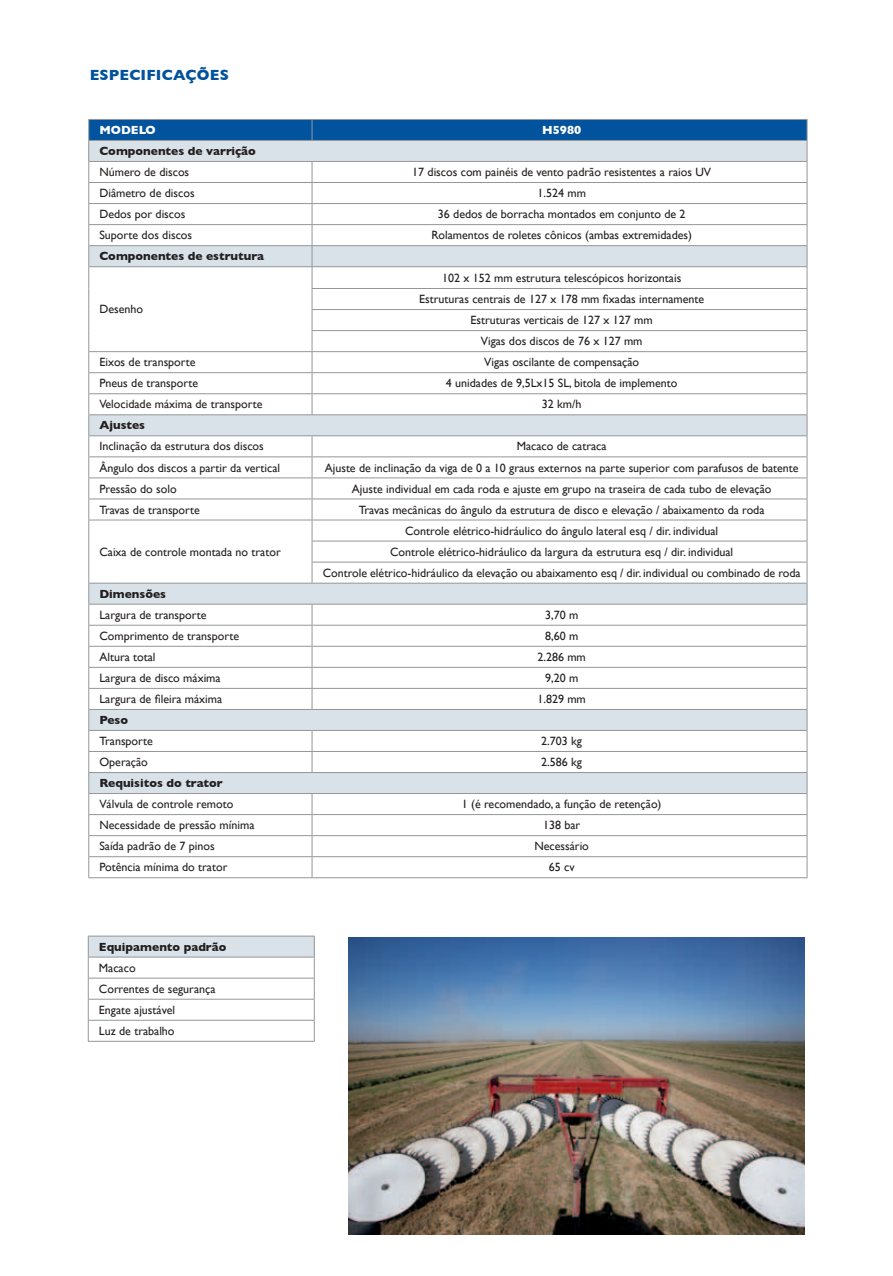
<style>
.page{position:relative;width:893px;height:1276px;background:#fff}
.page>*{position:absolute;margin:0;border:0;box-sizing:border-box;transform-origin:0 0}
.t1{font:700 15px "Gill Sans";letter-spacing:.01em;color:#00529c}
.t2{font:12px/21px "Gill Sans";color:#231f20;text-align:center}
.t3{font:700 12px "Gill Sans";color:#231f20}
.t4{font:700 12px "Gill Sans";color:#fff}
</style>
<div class="page">
<hr style="left:88px;top:877px;width:224px;height:1px;background:#949698">
<hr style="left:312px;top:877px;width:495px;height:1px;background:#949698">
<svg style="left:88px;top:119px;width:720px;height:758px"></svg>
<hr style="left:312px;top:793px;width:495px;height:1px;background:#949698">
<div style="left:88px;top:936px;width:226px;height:21px;background:#d9e2e8"></div>
<hr style="left:88px;top:935px;width:227px;height:1px;background:#949698">
<hr style="left:88px;top:956px;width:227px;height:1px;background:#949698">
<hr style="left:88px;top:977px;width:227px;height:1px;background:#949698">
<hr style="left:88px;top:999px;width:227px;height:1px;background:#949698">
<hr style="left:88px;top:1020px;width:227px;height:1px;background:#949698">
<svg style="left:88px;top:936px;width:1px;height:105px"></svg>
<svg style="left:314px;top:936px;width:1px;height:105px"></svg>
<hr style="left:88px;top:1041px;width:227px;height:1px;background:#949698">
<img style="left:349px;top:938px;width:456px;height:296px">
<p class="t1" style="left:90px;top:67px;width:141px">especificações</p>
<p class="t4" style="left:99px;top:123px;width:58px">Modelo</p>
<p class="t4" style="left:542px;top:123px;width:41px">H5980</p>
<p class="t3" style="left:99px;top:144px;width:158px">Componentes de varrição</p>
<p class="t2" style="left:99px;top:161px;width:91px">Número de discos</p>
<p class="t2" style="left:412px;top:161px;width:300px">17 discos com painéis de vento padrão resistentes a raios UV</p>
<p class="t2" style="left:99px;top:182px;width:97px">Diâmetro de discos</p>
<p class="t2" style="left:537px;top:182px;width:50px">1.524 mm</p>
<p class="t2" style="left:99px;top:204px;width:88px">Dedos por discos</p>
<p class="t2" style="left:438px;top:204px;width:249px">36 dedos de borracha montados em conjunto de 2</p>
<p class="t2" style="left:99px;top:225px;width:94px">Suporte dos discos</p>
<p class="t2" style="left:431px;top:225px;width:262px">Rolamentos de roletes cônicos (ambas extremidades)</p>
<p class="t3" style="left:99px;top:249px;width:166px">Componentes de estrutura</p>
<p class="t2" style="left:99px;top:299px;width:45px">Desenho</p>
<p class="t2" style="left:419px;top:267px;width:287px">102 x 152 mm estrutura telescópicos horizontais Estruturas centrais de 127 x 178 mm fixadas internamente Estruturas verticais de 127 x 127 mm<br>Vigas dos discos de 76 x 127 mm</p>
<p class="t2" style="left:99px;top:352px;width:98px">Eixos de transporte</p>
<p class="t2" style="left:484px;top:352px;width:156px">Vigas oscilante de compensação</p>
<p class="t2" style="left:99px;top:373px;width:100px">Pneus de transporte</p>
<p class="t2" style="left:446px;top:373px;width:233px">4 unidades de 9,5Lx15 SL, bitola de implemento</p>
<p class="t2" style="left:99px;top:394px;width:165px">Velocidade máxima de transporte</p>
<p class="t2" style="left:542px;top:394px;width:41px">32 km/h</p>
<p class="t3" style="left:99px;top:418px;width:47px">Ajustes</p>
<p class="t2" style="left:99px;top:436px;width:166px">Inclinação da estrutura dos discos</p>
<p class="t2" style="left:517px;top:436px;width:91px">Macaco de catraca</p>
<p class="t2" style="left:99px;top:457px;width:182px">Ângulo dos discos a partir da vertical</p>
<p class="t2" style="left:325px;top:457px;width:475px">Ajuste de inclinação da viga de 0 a 10 graus externos na parte superior com parafusos de batente</p>
<p class="t2" style="left:99px;top:478px;width:79px">Pressão do solo</p>
<p class="t2" style="left:352px;top:478px;width:421px">Ajuste individual em cada roda e ajuste em grupo na traseira de cada tubo de elevação</p>
<p class="t2" style="left:99px;top:499px;width:102px">Travas de transporte</p>
<p class="t2" style="left:359px;top:499px;width:407px">Travas mecânicas do ângulo da estrutura de disco e elevação / abaixamento da roda</p>
<p class="t2" style="left:99px;top:541px;width:183px">Caixa de controle montada no trator</p>
<p class="t2" style="left:323px;top:520px;width:479px">Controle elétrico-hidráulico do ângulo lateral esq / dir. individual<br>Controle elétrico-hidráulico da largura da estrutura esq / dir. individual<br>Controle elétrico-hidráulico da elevação ou abaixamento esq / dir. individual ou combinado de roda</p>
<p class="t3" style="left:99px;top:587px;width:68px">Dimensões</p>
<p class="t2" style="left:99px;top:604px;width:109px">Largura de transporte</p>
<p class="t2" style="left:545px;top:604px;width:35px">3,70 m</p>
<p class="t2" style="left:99px;top:625px;width:141px">Comprimento de transporte</p>
<p class="t2" style="left:545px;top:625px;width:35px">8,60 m</p>
<p class="t2" style="left:99px;top:646px;width:58px">Altura total</p>
<p class="t2" style="left:537px;top:646px;width:50px">2.286 mm</p>
<p class="t2" style="left:99px;top:667px;width:123px">Largura de disco máxima</p>
<p class="t2" style="left:545px;top:667px;width:35px">9,20 m</p>
<p class="t2" style="left:99px;top:688px;width:124px">Largura de fileira máxima</p>
<p class="t2" style="left:537px;top:688px;width:50px">1.829 mm</p>
<p class="t3" style="left:99px;top:713px;width:30px">Peso</p>
<p class="t2" style="left:99px;top:730px;width:55px">Transporte</p>
<p class="t2" style="left:541px;top:730px;width:42px">2.703 kg</p>
<p class="t2" style="left:99px;top:751px;width:50px">Operação</p>
<p class="t2" style="left:541px;top:751px;width:42px">2.586 kg</p>
<p class="t3" style="left:99px;top:776px;width:125px">Requisitos do trator</p>
<p class="t2" style="left:99px;top:793px;width:135px">Válvula de controle remoto</p>
<p class="t2" style="left:462px;top:793px;width:201px">1 (é recomendado, a função de retenção)</p>
<p class="t2" style="left:99px;top:814px;width:157px">Necessidade de pressão mínima</p>
<p class="t2" style="left:543px;top:814px;width:39px">138 bar</p>
<p class="t2" style="left:99px;top:835px;width:117px">Saída padrão de 7 pinos</p>
<p class="t2" style="left:534px;top:835px;width:56px">Necessário</p>
<p class="t2" style="left:99px;top:856px;width:130px">Potência mínima do trator</p>
<p class="t2" style="left:549px;top:856px;width:27px">65 cv</p>
<p class="t3" style="left:99px;top:939px;width:129px">Equipamento padrão</p>
<p class="t2" style="left:99px;top:957px;width:118px;text-align:left">Macaco<br>Correntes de segurança<br>Engate ajustável<br>Luz de trabalho</p>
</div>
